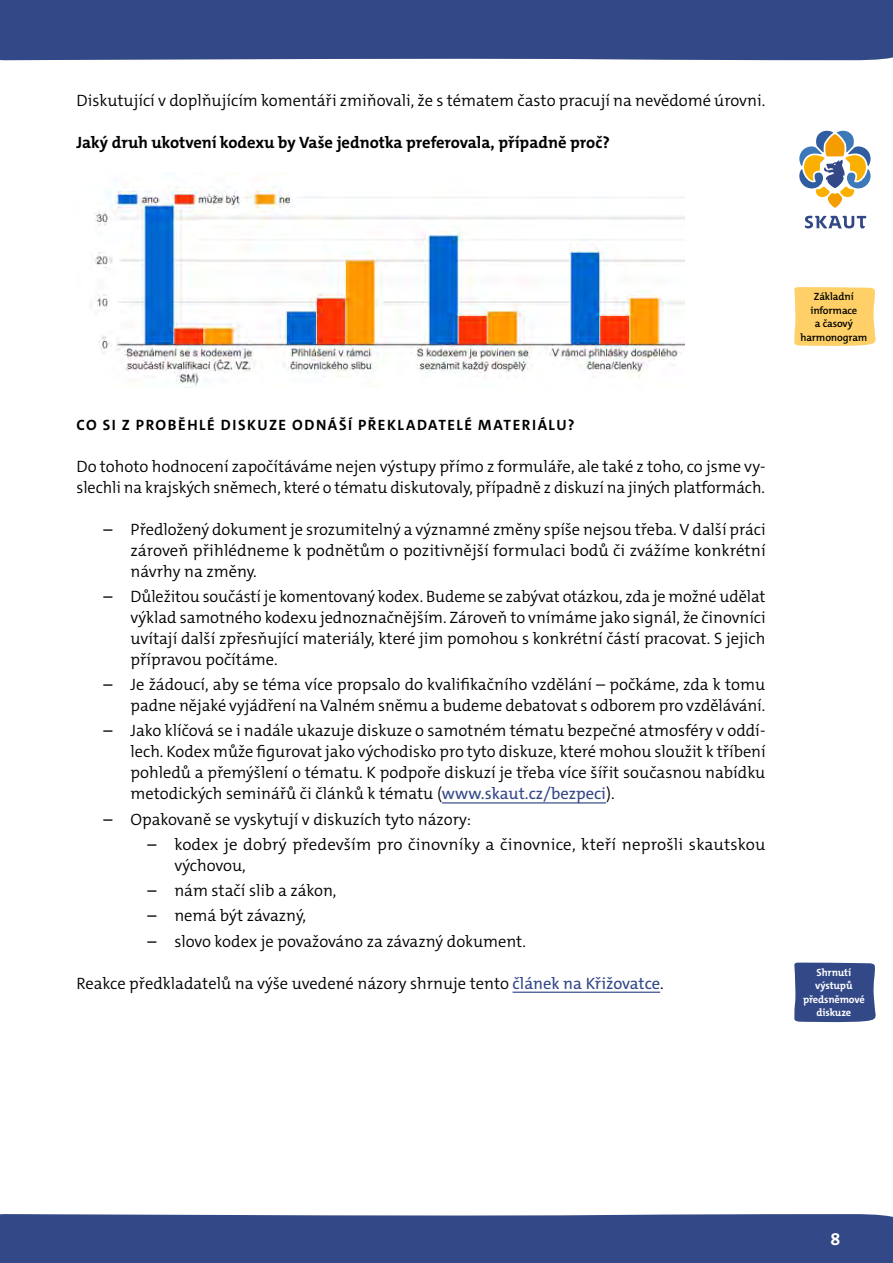
<style>
.page{position:relative;width:893px;height:1263px;background:#fff}
.page>*{position:absolute;margin:0;border:0;box-sizing:border-box;transform-origin:0 0}
.t1{font:700 18px "The Mix C5";color:#fff}
.text{font:300 16.5px/21px "The Mix C5";color:#000;text-align:justify}
.text-2{font:700 16.5px "The Mix C5";color:#000}
.Mezititulek{font:700 15px "The Mix C5";letter-spacing:.1em;color:#000}
.t2{font:600 10.5px/13.5px "The Mix C5";letter-spacing:-.01em;color:#000;text-align:center}
.t3{font:700 10.5px/13.5px "The Mix C5";letter-spacing:-.01em;color:#fff;text-align:center}
.s1{font-weight:400}
.s2{font-weight:400;color:#334887}
</style>
<div class="page">
<div style="left:0;top:1214px;width:893px;height:49px;background:#334887"></div>
<svg style="left:805px;top:216px;width:61px;height:13px"></svg>
<svg style="left:799px;top:131px;width:71px;height:77px"></svg>
<div style="left:0;top:0;width:893px;height:61px;background:#334887"></div>
<svg style="left:794px;top:962px;width:82px;height:61px;background:#40548e"></svg>
<svg style="left:794px;top:287px;width:82px;height:59px;background:#fed26d"></svg>
<hr style="left:442px;top:802px;width:164px;height:1px;background:#334887">
<hr style="left:513px;top:991px;width:147px;height:2px;background:#334887">
<img style="left:91px;top:179px;width:593px;height:209px">
<p class="text" style="left:77px;top:90px;width:690px">Diskutující v doplňujícím komentáři zmiňovali, že s tématem často pracují na nevědomé úrovni.</p>
<p class="text-2" style="left:77px;top:132px;width:535px">Jaký druh ukotvení kodexu by Vaše jednotka preferovala, případně proč?</p>
<p class="Mezititulek" style="left:77px;top:415px;width:499px">CO SI Z PROBĚHLÉ DISKUZE ODNÁŠÍ PŘEKLADATELÉ MATERIÁLU?</p>
<p class="text" style="left:77px;top:456px;width:690px">Do tohoto hodnocení započítáváme nejen výstupy přímo z formuláře, ale také z toho, co jsme vy&shy;slechli na krajských sněmech, které o tématu diskutovaly, případně z diskuzí na jiných platformách.</p>
<p class="text" style="left:131px;top:519px;width:637px;text-indent:-27px"><span class="s1">–</span> Předložený dokument je srozumitelný a významné změny spíše nejsou třeba. V další práci zároveň přihlédneme k podnětům o pozitivnější formulaci bodů či zvážíme konkrétní návrhy na změny.</p>
<p class="text" style="left:131px;top:586px;width:637px;text-indent:-27px"><span class="s1">–</span> Důležitou součástí je komentovaný kodex. Budeme se zabývat otázkou, zda je možné udělat výklad samotného kodexu jednoznačnějším. Zároveň to vnímáme jako signál, že činovníci uvítají další zpřesňující materiály, které jim pomohou s konkrétní částí pracovat. S jejich přípravou počítáme.</p>
<p class="text" style="left:104px;top:674px;width:663px;text-align:right"><span class="s1">–</span> Je žádoucí, aby se téma více propsalo do kvalifikačního vzdělání – počkáme, zda k tomu padne nějaké vyjádření na Valném sněmu a budeme debatovat s odborem pro vzdělávání.</p>
<p class="text" style="left:131px;top:720px;width:637px;text-indent:-27px"><span class="s1">–</span> Jako klíčová se i nadále ukazuje diskuze o samotném tématu bezpečné atmosféry v oddí&shy;lech. Kodex může figurovat jako východisko pro tyto diskuze, které mohou sloužit k tříbení pohledů a přemýšlení o tématu. K podpoře diskuzí je třeba více šířit současnou nabídku metodických seminářů či článků k tématu (<span class="s2">www.skaut.cz/bezpeci</span>).</p>
<p class="text" style="left:104px;top:809px;width:369px"><span class="s1">–</span> Opakovaně se vyskytují v diskuzích tyto názory:</p>
<p class="text" style="left:174px;top:834px;width:593px;text-indent:-27px"><span class="s1">–</span> kodex je dobrý především pro činovníky a činovnice, kteří neprošli skautskou výchovou,</p>
<p class="text" style="left:147px;top:880px;width:191px"><span class="s1">–</span> nám stačí slib a zákon,</p>
<p class="text" style="left:147px;top:905px;width:160px"><span class="s1">–</span> nemá být závazný,</p>
<p class="text" style="left:147px;top:931px;width:380px"><span class="s1">–</span> slovo kodex je považováno za závazný dokument.</p>
<p class="text" style="left:77px;top:973px;width:589px">Reakce předkladatelů na výše uvedené názory shrnuje tento <span class="s2">článek na Křižovatce</span>.</p>
<p class="t2" style="left:800px;top:290px;width:69px">Základní informace<br>a časový harmonogram</p>
<p class="t3" style="left:803px;top:966px;width:63px">Shrnutí výstupů předsněmové diskuze</p>
<p class="t1" style="left:830px;top:1227px;width:11px">8</p>
</div>
